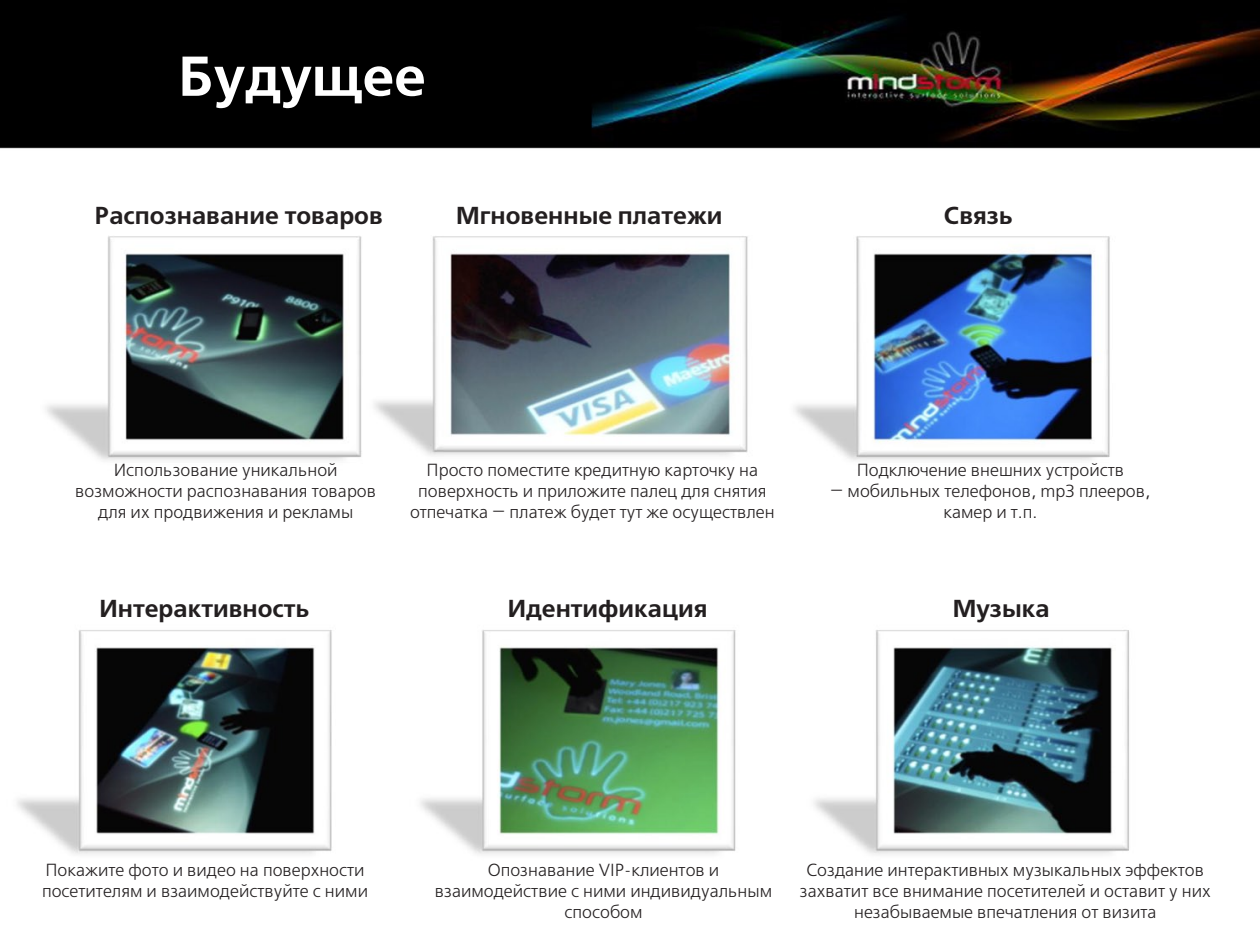
<style>
.page{position:relative;width:1260px;height:945px;background:#fff}
.page>*{position:absolute;margin:0;border:0;box-sizing:border-box;transform-origin:0 0}
.t1{font:700 56px "Free Set C";color:#fff}
.t2{font:700 24.5px "Free Set C";color:#231f20}
.t3{font:17.5px/21px "Free Set C";color:#231f20;text-align:center}
</style>
<div class="page">
<img style="left:0;top:0;width:1260px;height:855px">
<h1 class="t1" style="left:179px;top:45px;width:249px">Будущее</h1>
<h2 class="t2" style="left:95px;top:201px;width:289px">Распознавание товаров</h2>
<h2 class="t2" style="left:456px;top:201px;width:268px">Мгновенные платежи</h2>
<h2 class="t2" style="left:944px;top:201px;width:70px">Связь</h2>
<p class="t3" style="left:75px;top:460px;width:302px">Использование уникальной возможности распознавания товаров для их продвижения и рекламы</p>
<h2 class="t2" style="left:100px;top:595px;width:211px">Интерактивность</h2>
<p class="t3" style="left:410px;top:460px;width:366px">Просто поместите кредитную карточку на поверхность и приложите палец для снятия отпечатка — платеж будет тут же осуществлен</p>
<p class="t3" style="left:857px;top:460px;width:269px">Подключение внешних устройств</p>
<p class="t3" style="left:830px;top:481px;width:322px">— мобильных телефонов, mp3 плееров, камер и т.п.</p>
<h2 class="t2" style="left:508px;top:595px;width:201px">Идентификация</h2>
<h2 class="t2" style="left:953px;top:595px;width:98px">Музыка</h2>
<p class="t3" style="left:42px;top:860px;width:328px;text-align:left">Покажите фото и видео на поверхности посетителям и взаимодействуйте с ними</p>
<p class="t3" style="left:435px;top:860px;width:339px">Опознавание VIP-клиентов и взаимодействие с ними индивидуальным способом</p>
<p class="t3" style="left:800px;top:860px;width:412px">Создание интерактивных музыкальных эффектов захватит все внимание посетителей и оставит у них незабываемые впечатления от визита</p>
</div>
